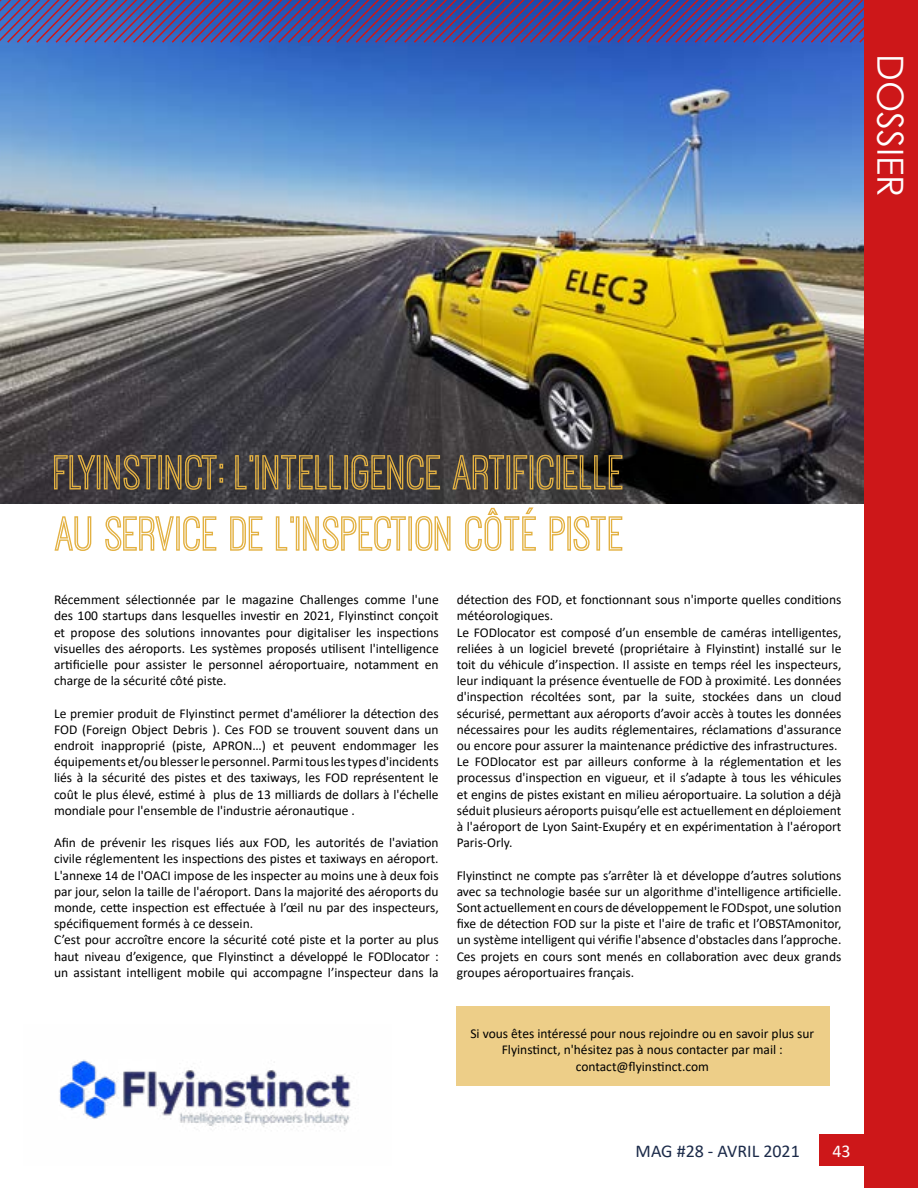
<style>
.page{position:relative;width:918px;height:1188px;background:#fff}
.page>*{position:absolute;margin:0;border:0;box-sizing:border-box;transform-origin:0 0}
.t1{font:51px/61.2px "Ostrich Sans Inline";color:#e3b142}
.t2{font:36px "Century Gothic";color:#fff}
.t3{font:18px "Calibri";color:#1b2a49}
.t4{font:18px "Calibri";color:#fff}
.t5{font:13.5px/16.2px "Calibri";color:#000;text-align:justify}
</style>
<div class="page">
<div style="left:819px;top:1134px;width:99px;height:32px;background:#cd1719"></div>
<div style="left:864px;top:0;width:54px;height:1188px;background:#cd1719"></div>
<div style="left:457px;top:1007px;width:373px;height:79px;background:#edce88"></div>
<img style="left:0;top:44px;width:864px;height:459px">
<img style="left:59px;top:1060px;width:292px;height:70px">
<hr style="left:0;top:927px;width:1px;height:235px;background:#cd1719">
<svg style="left:0;top:0;width:864px;height:44px;background:#4a4b98"></svg>
<h2 class="t2" style="left:916px;top:54px;width:145px;rotate:90deg">DOSSIER</h2>
<h1 class="t1" style="left:54px;top:441px;width:573px">FLYINSTINCT: L'INTELLIGENCE ARTIFICIELLE<br>AU SERVICE DE L'INSPECTION CÔTÉ PISTE</h1>
<p class="t5" style="left:54px;top:591px;width:386px">Récemment sélectionnée par le magazine Challenges comme l'une des 100 startups dans lesquelles investir en 2021, Flyinstinct conçoit et propose des solutions innovantes pour digitaliser les inspections visuelles des aéroports. Les systèmes proposés utilisent l'intelligence artificielle pour assister le personnel aéroportuaire, notamment en charge de la sécurité côté piste.</p>
<p class="t5" style="left:54px;top:705px;width:386px">Le premier produit de Flyinstinct permet d'améliorer la détection des FOD (Foreign Object Debris ). Ces FOD se trouvent souvent dans un endroit inapproprié (piste, APRON…) et peuvent endommager les équipements et/ou blesser le personnel. Parmi tous les types d'incidents liés à la sécurité des pistes et des taxiways, les FOD représentent le coût le plus élevé, estimé à plus de 13 milliards de dollars à l'échelle mondiale pour l'ensemble de l'industrie aéronautique .</p>
<p class="t5" style="left:54px;top:834px;width:386px;text-align:left">Afin de prévenir les risques liés aux FOD, les autorités de l'aviation civile réglementent les inspections des pistes et taxiways en aéroport.<br>L'annexe 14 de l'OACI impose de les inspecter au moins une à deux fois par jour, selon la taille de l'aéroport. Dans la majorité des aéroports du monde, cette inspection est effectuée à l’œil nu par des inspecteurs, spécifiquement formés à ce dessein.<br>C’est pour accroître encore la sécurité coté piste et la porter au plus haut niveau d’exigence, que Flyinstinct a développé le FODlocator : un assistant intelligent mobile qui accompagne l’inspecteur dans la</p>
<p class="t5" style="left:457px;top:591px;width:386px;text-align:left">détection des FOD, et fonctionnant sous n'importe quelles conditions météorologiques.<br>Le FODlocator est composé d’un ensemble de caméras intelligentes, reliées à un logiciel breveté (propriétaire à Flyinstint) installé sur le toit du véhicule d’inspection. Il assiste en temps réel les inspecteurs, leur indiquant la présence éventuelle de FOD à proximité. Les données d'inspection récoltées sont, par la suite, stockées dans un cloud sécurisé, permettant aux aéroports d’avoir accès à toutes les données nécessaires pour les audits réglementaires, réclamations d'assurance ou encore pour assurer la maintenance prédictive des infrastructures.<br>Le FODlocator est par ailleurs conforme à la réglementation et les processus d'inspection en vigueur, et il s’adapte à tous les véhicules et engins de pistes existant en milieu aéroportuaire. La solution a déjà séduit plusieurs aéroports puisqu’elle est actuellement en déploiement à l'aéroport de Lyon Saint-Exupéry et en expérimentation à l'aéroport Paris-Orly.</p>
<p class="t5" style="left:457px;top:867px;width:386px">Flyinstinct ne compte pas s’arrêter là et développe d’autres solutions avec sa technologie basée sur un algorithme d'intelligence artificielle.<br>Sont actuellement en cours de développement le FODspot, une solution fixe de détection FOD sur la piste et l'aire de trafic et l’OBSTAmonitor, un système intelligent qui vérifie l'absence d'obstacles dans l’approche.<br>Ces projets en cours sont menés en collaboration avec deux grands groupes aéroportuaires français.</p>
<p class="t5" style="left:470px;top:1025px;width:345px;text-align:center">Si vous êtes intéressé pour nous rejoindre ou en savoir plus sur<br>Flyinstinct, n'hésitez pas à nous contacter par mail : contact@flyinstinct.com</p>
<h3 class="t3" style="left:636px;top:1138px;width:166px">MAG #28 - AVRIL 2021</h3>
<h3 class="t4" style="left:832px;top:1138px;width:20px">43</h3>
</div>
